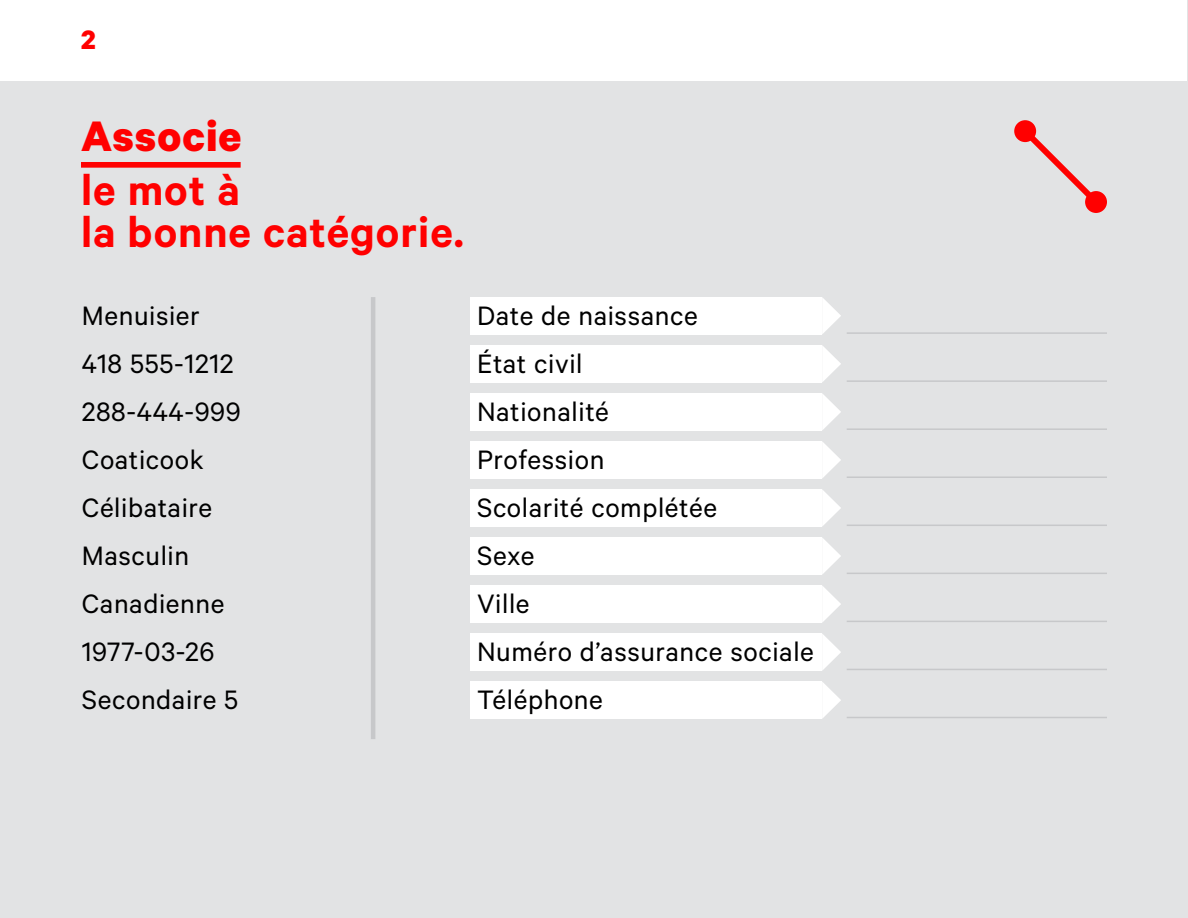
<style>
.page{position:relative;width:1188px;height:918px;background:#e2e3e4}
.page>*{position:absolute;margin:0;border:0;box-sizing:border-box;transform-origin:0 0}
.t1{font:600 48px/42px "Calibre";letter-spacing:.02em;color:#f00}
.t2{font:700 48px "Calibre";letter-spacing:.02em;color:#f00}
.t3{font:30px/48px "Calibre";letter-spacing:.02em;color:#000}
.t4{font:700 30px "Calibre";color:#f00}
</style>
<div class="page">
<div style="left:1px;top:1px;width:1186px;height:80px;background:#fff"></div>
<div style="left:470px;top:297px;width:352px;height:37px;background:#fff"></div>
<div style="left:470px;top:345px;width:352px;height:38px;background:#fff"></div>
<div style="left:470px;top:393px;width:352px;height:38px;background:#fff"></div>
<div style="left:470px;top:441px;width:352px;height:38px;background:#fff"></div>
<div style="left:470px;top:489px;width:352px;height:38px;background:#fff"></div>
<div style="left:470px;top:537px;width:352px;height:38px;background:#fff"></div>
<div style="left:470px;top:681px;width:352px;height:38px;background:#fff"></div>
<div style="left:470px;top:633px;width:352px;height:38px;background:#fff"></div>
<div style="left:470px;top:585px;width:352px;height:38px;background:#fff"></div>
<div style="left:81px;top:162px;width:160px;height:6px;background:#f00"></div>
<svg style="left:1014px;top:120px;width:22px;height:22px"></svg>
<div style="left:1085px;top:191px;width:22px;height:22px;background:#f00;border-radius:50%"></div>
<svg style="left:1017px;top:123px;width:85px;height:85px"></svg>
<hr style="left:847px;top:332px;width:260px;height:2px;background:#c7c8ca">
<hr style="left:847px;top:380px;width:260px;height:2px;background:#c7c8ca">
<hr style="left:847px;top:428px;width:260px;height:2px;background:#c7c8ca">
<hr style="left:847px;top:477px;width:260px;height:1px;background:#c7c8ca">
<hr style="left:847px;top:525px;width:260px;height:1px;background:#c7c8ca">
<hr style="left:847px;top:573px;width:260px;height:1px;background:#c7c8ca">
<hr style="left:847px;top:621px;width:260px;height:1px;background:#c7c8ca">
<hr style="left:847px;top:669px;width:260px;height:1px;background:#c7c8ca">
<hr style="left:847px;top:717px;width:260px;height:1px;background:#c7c8ca">
<svg style="left:822px;top:297px;width:19px;height:37px"></svg>
<svg style="left:822px;top:345px;width:19px;height:37px"></svg>
<svg style="left:822px;top:394px;width:19px;height:36px"></svg>
<svg style="left:822px;top:442px;width:19px;height:36px"></svg>
<svg style="left:822px;top:490px;width:19px;height:36px"></svg>
<svg style="left:822px;top:538px;width:19px;height:36px"></svg>
<svg style="left:822px;top:586px;width:19px;height:36px"></svg>
<svg style="left:822px;top:634px;width:19px;height:36px"></svg>
<svg style="left:822px;top:682px;width:19px;height:36px"></svg>
<hr style="left:371px;top:297px;width:4px;height:442px;background:#c7c8ca">
<p class="t4" style="left:81px;top:21px;width:16px">2</p>
<h1 class="t2" style="left:81px;top:106px;width:162px">Associe</h1>
<h1 class="t1" style="left:81px;top:167px;width:384px">le mot à<br>la bonne catégorie.</h1>
<p class="t3" style="left:82px;top:291px;width:161px">Menuisier<br>418 555-1212<br>288-444-999<br>Coaticook<br>Célibataire<br>Masculin<br>Canadienne<br>1977-03-26<br>Secondaire 5</p>
<p class="t3" style="left:477px;top:291px;width:338px">Date de naissance<br>État civil<br>Nationalité<br>Profession<br>Scolarité complétée<br>Sexe<br>Ville<br>Numéro d’assurance sociale<br>Téléphone</p>
</div>
